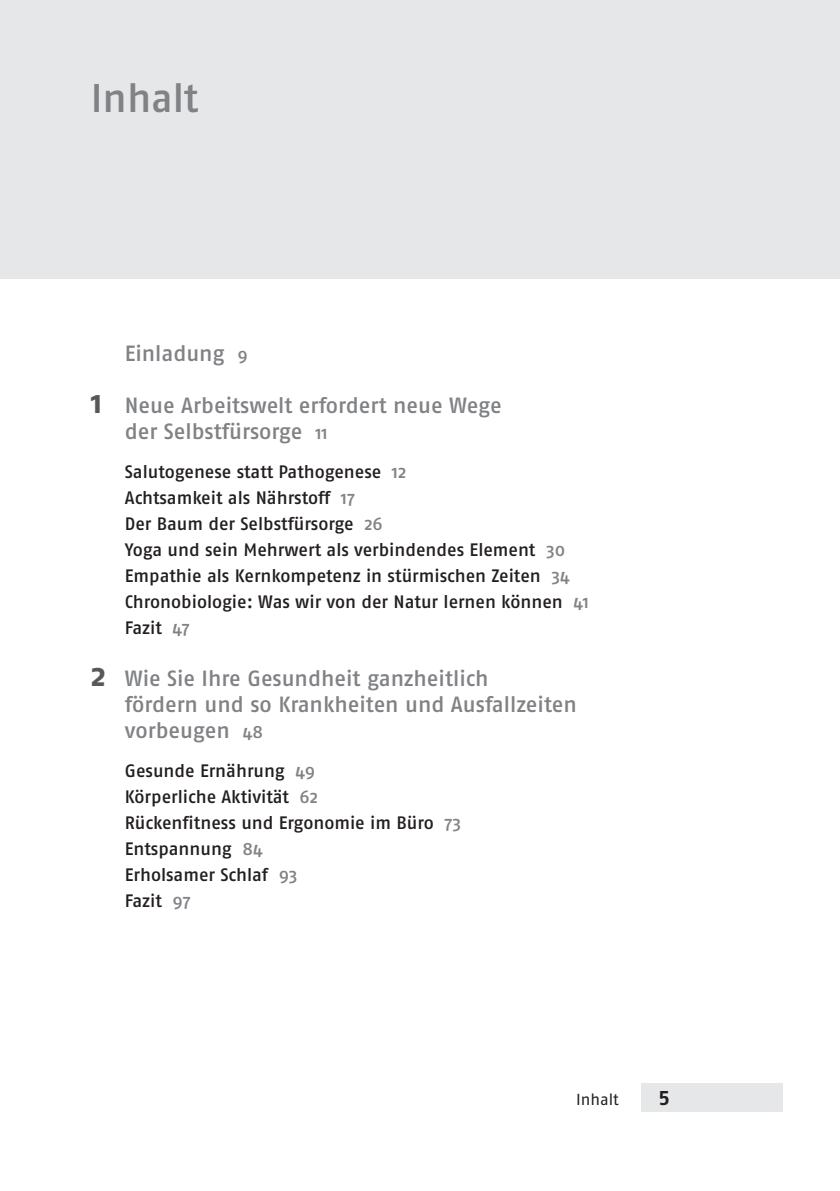
<style>
.page{position:relative;width:840px;height:1191px;background:#fff}
.page>*{position:absolute;margin:0;border:0;box-sizing:border-box;transform-origin:0 0}
.t1{font:40px "Fago No Med";color:#808285}
.t2{font:22px/26px "Fago No Med";color:#808285}
.t3{font:20px "Fago No Bold Tf";color:#231f20}
.t4{font:18px/26px "Fago No Med";letter-spacing:-.005em;color:#231f20}
.t5{font:16px "Fago No Regular Tf";color:#231f20}
.s1{font-size:18px}
.s2{font-family:"Fago No";font-weight:700;font-size:32px;color:#57585a}
.s3{color:#808285}
</style>
<div class="page">
<div style="left:641px;top:1083px;width:141px;height:28px;background:#e6e7e9"></div>
<div style="left:0;top:0;width:839px;height:278px;background:#e6e7e9"></div>
<h1 class="t1" style="left:91px;top:75px;width:109px">Inhalt</h1>
<p class="t2" style="left:125px;top:340px;width:124px">Einladung <span class="s1">9</span></p>
<p class="t2" style="left:125px;top:392px;width:378px;text-indent:-34px"><span class="s2">1</span> Neue Arbeitswelt erfordert neue Wege der Selbstfürsorge <span class="s1">11</span></p>
<p class="t4" style="left:125px;top:458px;width:465px">Salutogenese statt Pathogenese <span class="s3">12<br></span>Achtsamkeit als Nährstoff <span class="s3">17<br></span>Der Baum der Selbstfürsorge <span class="s3">26<br></span>Yoga und sein Mehrwert als verbindendes Element <span class="s3">30<br></span>Empathie als Kernkompetenz in stürmischen Zeiten <span class="s3">34<br></span>Chronobiologie: Was wir von der Natur lernen können <span class="s3">41<br></span>Fazit <span class="s3">47</span></p>
<p class="t2" style="left:125px;top:665px;width:453px;text-indent:-34px"><span class="s2">2</span> Wie Sie Ihre Gesundheit ganzheitlich<br>fördern und so Krankheiten und Ausfallzeiten vorbeugen <span class="s1">48</span></p>
<p class="t4" style="left:125px;top:757px;width:338px">Gesunde Ernährung <span class="s3">49<br></span>Körperliche Aktivität <span class="s3">62<br></span>Rückenfitness und Ergonomie im Büro <span class="s3">73<br></span>Entspannung <span class="s3">84<br></span>Erholsamer Schlaf <span class="s3">93<br></span>Fazit <span class="s3">97</span></p>
<p class="t5" style="left:576px;top:1089px;width:44px">Inhalt</p>
<p class="t3" style="left:658px;top:1086px;width:13px">5</p>
</div>
